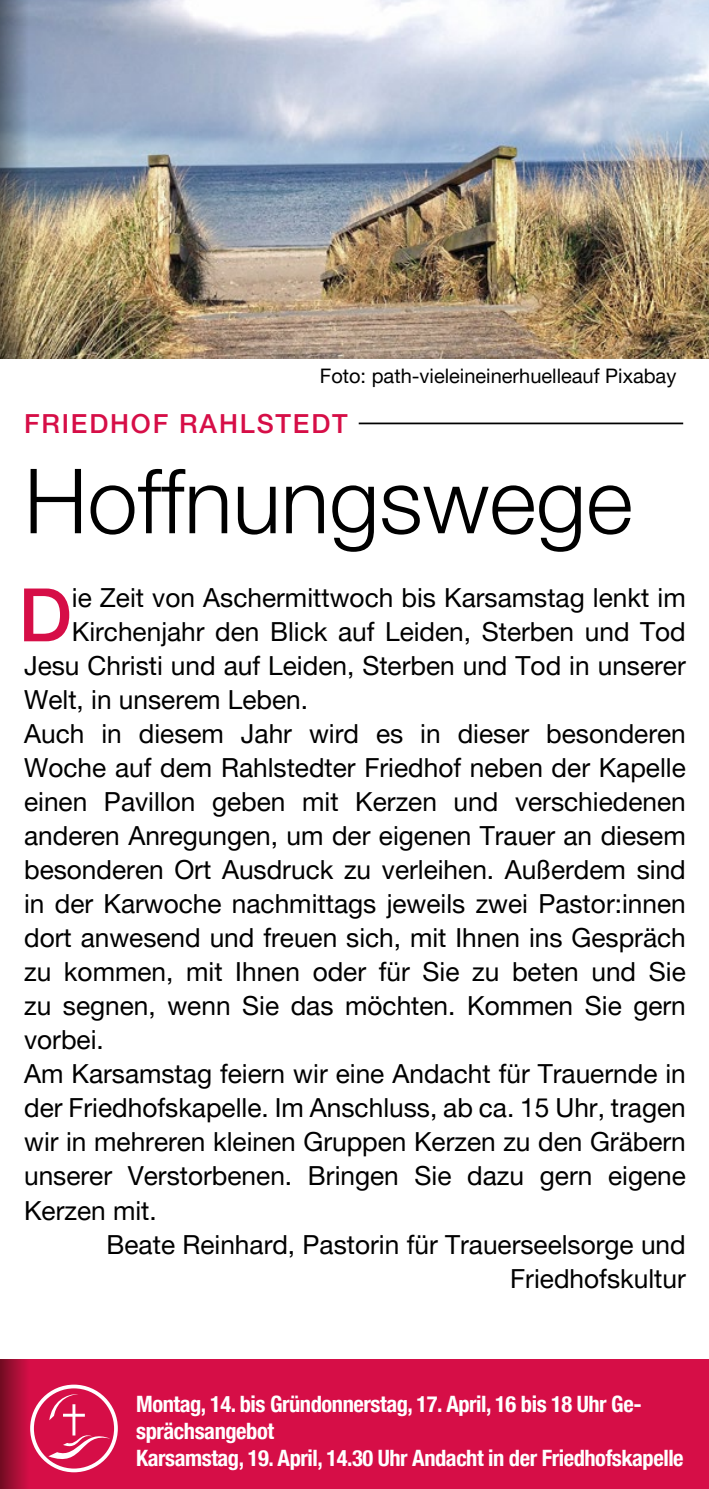
<style>
.page{position:relative;width:709px;height:1489px;background:#fff}
.page>*{position:absolute;margin:0;border:0;box-sizing:border-box;transform-origin:0 0}
.t1{font:300 90px "Helvetica Neue LT Pro";color:#000}
.t2{font:500 73.75px "Helvetica Neue LT Pro";color:#d60e47}
.t3{font:26.25px "Helvetica Neue LT Pro";color:#000}
.t4{font:500 26.25px "Helvetica Neue LT Pro";letter-spacing:.07em;color:#d60e47}
.t5{font:700 condensed 22.5px/27px "Helvetica Neue LT Pro";letter-spacing:-.02em;color:#fff}
.t6{font:20px "Helvetica Neue LT Pro";color:#000}
</style>
<div class="page">
<img style="left:28px;top:0;width:680px;height:358px">
<svg style="left:0;top:0;width:28px;height:358px;background:#7b7c78"></svg>
<hr style="left:359px;top:422px;width:324px;height:2px;background:#000">
<div style="left:0;top:1359px;width:709px;height:129px;background:#d60e47"></div>
<svg style="left:0;top:1359px;width:26px;height:129px;background:#9d0d32"></svg>
<div style="left:30px;top:1384px;width:88px;height:88px;border:4px solid #fff;border-radius:50%"></div>
<svg style="left:48px;top:1393px;width:62px;height:67px"></svg>
<p class="t6" style="left:320px;top:363px;width:358px">Foto: path-vieleineinerhuelleauf Pixabay</p>
<p class="t4" style="left:24px;top:408px;width:325px">FRIEDHOF RAHLSTEDT</p>
<h1 class="t1" style="left:24px;top:446px;width:610px">Hoffnungswege</h1>
<h2 class="t2" style="left:18px;top:570px;width:55px">D</h2>
<p class="t3" style="left:72px;top:581px;width:615px">ie Zeit von Aschermittwoch bis Karsamstag lenkt im</p>
<p class="t3" style="left:72px;top:615px;width:615px">Kirchenjahr den Blick auf Leiden, Sterben und Tod</p>
<p class="t3" style="left:24px;top:649px;width:663px">Jesu Christi und auf Leiden, Sterben und Tod in unserer</p>
<p class="t3" style="left:24px;top:683px;width:285px">Welt, in unserem Leben.</p>
<p class="t3" style="left:24px;top:717px;width:663px">Auch in diesem Jahr wird es in dieser besonderen</p>
<p class="t3" style="left:24px;top:751px;width:663px">Woche auf dem Rahlstedter Friedhof neben der Kapelle</p>
<p class="t3" style="left:24px;top:785px;width:663px">einen Pavillon geben mit Kerzen und verschiedenen</p>
<p class="t3" style="left:24px;top:819px;width:663px">anderen Anregungen, um der eigenen Trauer an diesem</p>
<p class="t3" style="left:24px;top:853px;width:663px">besonderen Ort Ausdruck zu verleihen. Außerdem sind</p>
<p class="t3" style="left:24px;top:887px;width:663px">in der Karwoche nachmittags jeweils zwei Pastor:innen</p>
<p class="t3" style="left:24px;top:921px;width:663px">dort anwesend und freuen sich, mit Ihnen ins Gespräch</p>
<p class="t3" style="left:24px;top:955px;width:663px">zu kommen, mit Ihnen oder für Sie zu beten und Sie</p>
<p class="t3" style="left:24px;top:989px;width:663px">zu segnen, wenn Sie das möchten. Kommen Sie gern</p>
<p class="t3" style="left:24px;top:1023px;width:81px">vorbei.</p>
<p class="t3" style="left:24px;top:1057px;width:663px">Am Karsamstag feiern wir eine Andacht für Trauernde in</p>
<p class="t3" style="left:24px;top:1091px;width:663px">der Friedhofskapelle. Im Anschluss, ab ca. 15 Uhr, tragen</p>
<p class="t3" style="left:24px;top:1125px;width:663px">wir in mehreren kleinen Gruppen Kerzen zu den Gräbern</p>
<p class="t3" style="left:24px;top:1159px;width:663px">unserer Verstorbenen. Bringen Sie dazu gern eigene</p>
<p class="t3" style="left:24px;top:1193px;width:134px">Kerzen mit.</p>
<p class="t3" style="left:107px;top:1227px;width:580px">Beate Reinhard, Pastorin für Trauerseelsorge und</p>
<p class="t3" style="left:510px;top:1261px;width:177px">Friedhofskultur</p>
<p class="t5" style="left:136px;top:1389px;width:549px">Montag, 14. bis Gründonnerstag, 17. April, 16 bis 18 Uhr Ge&shy;sprächsangebot<br>Karsamstag, 19. April, 14.30 Uhr Andacht in der Friedhofskapelle</p>
</div>
